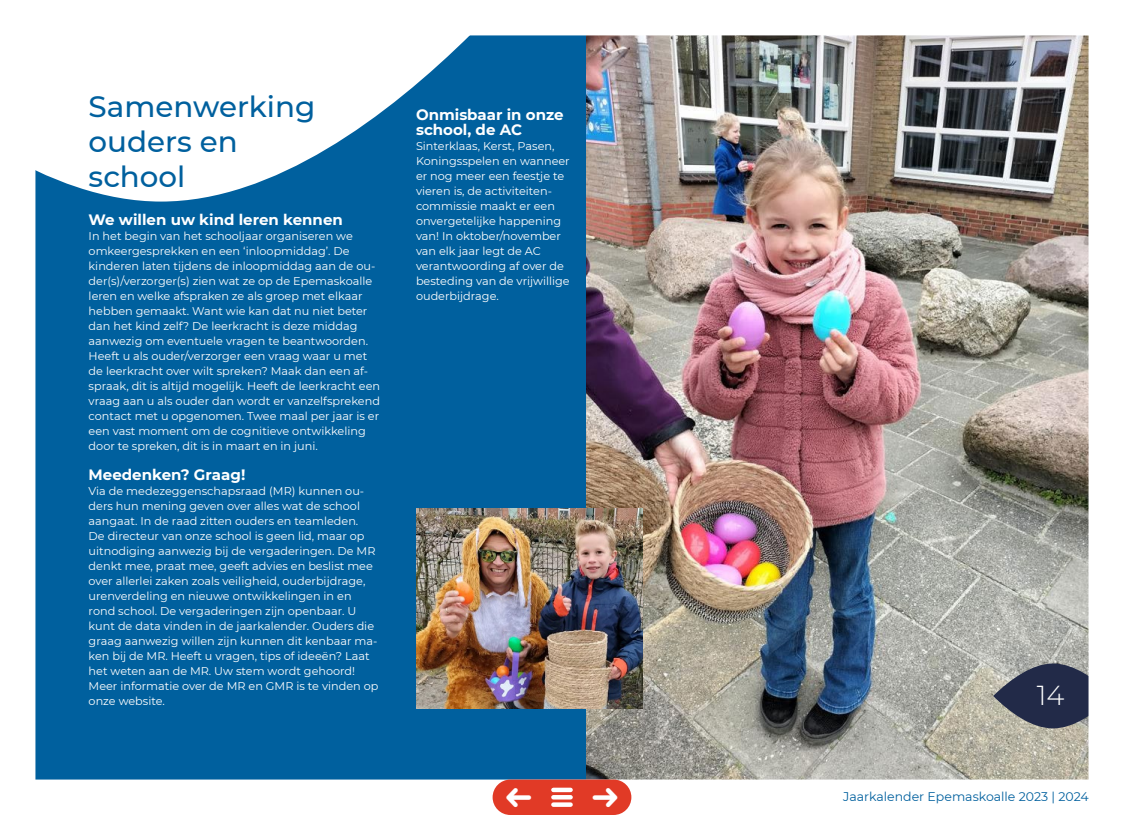
<style>
.page{position:relative;width:1124px;height:815px;background:#fff}
.page>*{position:absolute;margin:0;border:0;box-sizing:border-box;transform-origin:0 0}
.t1{font:500 29.38px/35.2px "Montserrat";color:#00609e}
.t2{font:300 27.5px "Montserrat";color:#fff}
.t3{font:700 15px/15px "Montserrat";color:#fff}
.t4{font:12.5px "Montserrat";color:#00609e}
.t5{font:11.25px/15px "Montserrat";color:#fff}
</style>
<div class="page">
<img style="left:35px;top:35px;width:1054px;height:780px">
<div style="left:492px;top:780px;width:139px;height:35px;background:#e13a26;border-radius:18px"></div>
<hr style="left:553px;top:795px;width:17px;height:4px;background:#fff">
<div style="left:553px;top:802px;width:17px;height:5px;background:#fff"></div>
<hr style="left:553px;top:788px;width:17px;height:4px;background:#fff">
<h1 class="t1" style="left:89px;top:88px;width:228px">Samenwerking ouders en school</h1>
<h3 class="t3" style="left:89px;top:211px;width:256px">We willen uw kind leren kennen</h3>
<p class="t5" style="left:89px;top:228px;width:293px">In het begin van het schooljaar organiseren we omkeergesprekken en een ‘inloopmiddag’. De kinderen laten tijdens de inloopmiddag aan de ou&shy;der(s)/verzorger(s) zien wat ze op de Epemaskoalle leren en welke afspraken ze als groep met elkaar hebben gemaakt. Want wie kan dat nu niet beter dan het kind zelf? De leerkracht is deze middag aanwezig om eventuele vragen te beantwoorden.<br>Heeft u als ouder/verzorger een vraag waar u met de leerkracht over wilt spreken? Maak dan een af&shy;spraak, dit is altijd mogelijk. Heeft de leerkracht een vraag aan u als ouder dan wordt er vanzelfsprekend contact met u opgenomen. Twee maal per jaar is er een vast moment om de cognitieve ontwikkeling door te spreken, dit is in maart en in juni.</p>
<h3 class="t3" style="left:89px;top:466px;width:158px">Meedenken? Graag!</h3>
<p class="t5" style="left:89px;top:483px;width:291px">Via de medezeggenschapsraad (MR) kunnen ou&shy;ders hun mening geven over alles wat de school aangaat. In de raad zitten ouders en teamleden.<br>De directeur van onze school is geen lid, maar op uitnodiging aanwezig bij de vergaderingen. De MR denkt mee, praat mee, geeft advies en beslist mee over allerlei zaken zoals veiligheid, ouderbijdrage, urenverdeling en nieuwe ontwikkelingen in en rond school. De vergaderingen zijn openbaar. U kunt de data vinden in de jaarkalender. Ouders die graag aanwezig willen zijn kunnen dit kenbaar ma&shy;ken bij de MR. Heeft u vragen, tips of ideeën? Laat het weten aan de MR. Uw stem wordt gehoord!<br>Meer informatie over de MR en GMR is te vinden op onze website.</p>
<h3 class="t3" style="left:416px;top:106px;width:149px">Onmisbaar in onze school, de AC</h3>
<p class="t5" style="left:416px;top:138px;width:155px">Sinterklaas, Kerst, Pasen,<br>Koningsspelen en wanneer er nog meer een feestje te vieren is, de activiteiten&shy;commissie maakt er een onvergetelijke happening van! In oktober/november van elk jaar legt de AC verantwoording af over de besteding van de vrijwillige ouderbijdrage.</p>
<h2 class="t2" style="left:1036px;top:677px;width:29px">14</h2>
<p class="t4" style="left:843px;top:788px;width:247px">Jaarkalender Epemaskoalle 2023 | 2024</p>
</div>
